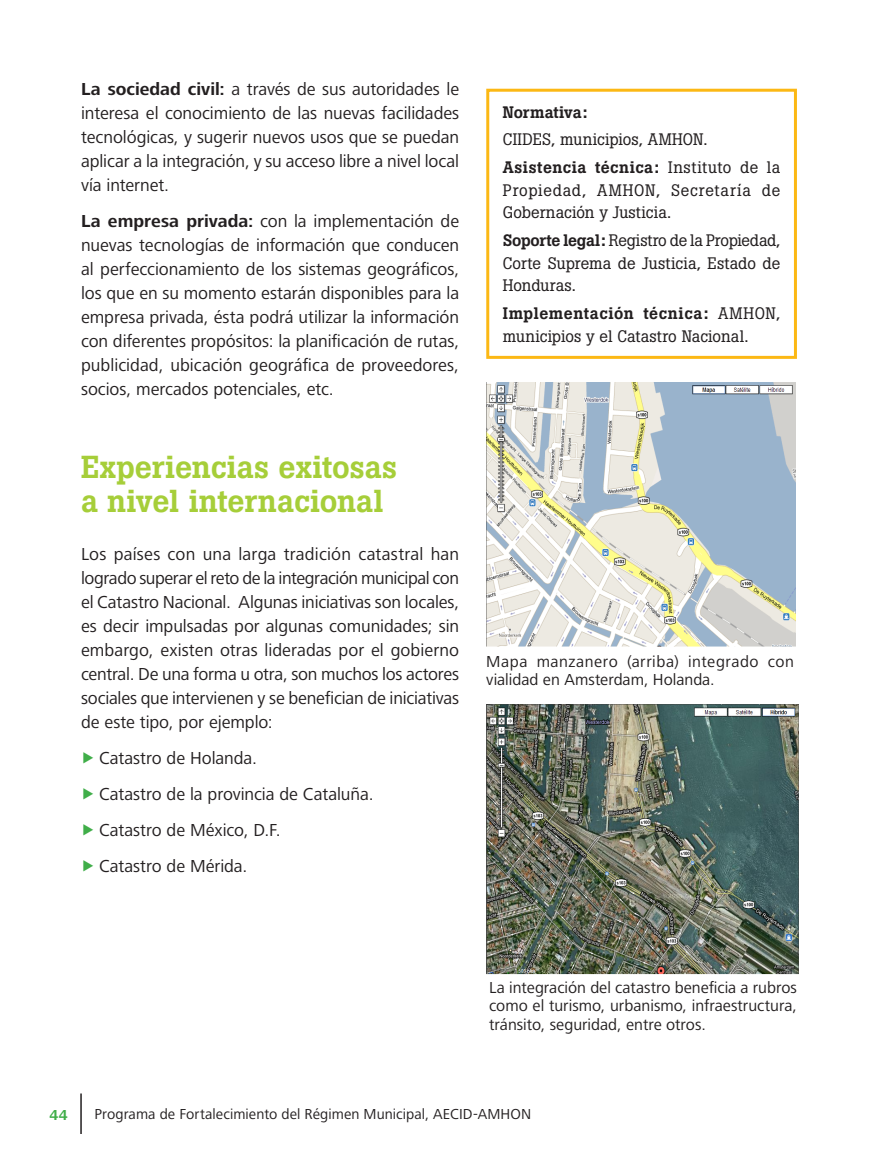
<style>
.page{position:relative;width:878px;height:1161px;background:#fff}
.page>*{position:absolute;margin:0;border:0;box-sizing:border-box;transform-origin:0 0}
.sub-1{font:500 31.5px/34.7px "Boton";color:#a6ce39}
.cuerpo{font:18px/24px "Frutiger Next LT";letter-spacing:-.005em;color:#231f20;text-align:justify}
.incisos-flechas{font:18px "Frutiger Next LT";letter-spacing:-.005em;color:#231f20}
.textos_recuadros{font:16.5px/22.5px "Boton";letter-spacing:.01em;color:#231f20;text-align:justify}
.texto_indicaciones{font:16.5px/18.1px "Frutiger Next LT";color:#231f20;text-align:justify}
.texto_indicaciones-2{font:16.5px/18.1px "Frutiger Next LT";letter-spacing:.025em;color:#231f20}
.textos_recuadros-2{font:500 16.5px "Boton";color:#231f20}
.t1{font:15px "Frutiger Next LT";letter-spacing:.005em;color:#231f20}
.t2{font:700 15px "Frutiger Next LT";color:#40ae49}
.s1{font-weight:700}
.s2{color:#40ae49}
.s3{font-weight:500}
</style>
<div class="page">
<hr style="left:80px;top:1094px;width:2px;height:40px;background:#231f20">
<div style="left:486px;top:89px;width:310px;height:270px;border:3px solid #fcb814"></div>
<img style="left:486px;top:705px;width:312px;height:269px">
<img style="left:486px;top:383px;width:309px;height:264px">
<p class="cuerpo" style="left:81px;top:77px;width:380px"><span class="s1">La sociedad civil:</span> a través de sus autoridades le interesa el conocimiento de las nuevas facilidades tecnológicas, y sugerir nuevos usos que se puedan aplicar a la integración, y su acceso libre a nivel local vía internet.</p>
<p class="cuerpo" style="left:81px;top:209px;width:380px"><span class="s1">La empresa privada:</span> con la implementación de nuevas tecnologías de información que conducen al perfeccionamiento de los sistemas geográficos, los que en su momento estarán disponibles para la empresa privada, ésta podrá utilizar la información con diferentes propósitos: la planificación de rutas, publicidad, ubicación geográfica de proveedores, socios, mercados potenciales, etc.</p>
<p class="sub-1" style="left:81px;top:449px;width:318px">Experiencias exitosas a nivel internacional</p>
<p class="cuerpo" style="left:81px;top:542px;width:380px">Los países con una larga tradición catastral han logrado superar el reto de la integración municipal con el Catastro Nacional. Algunas iniciativas son locales, es decir impulsadas por algunas comunidades; sin embargo, existen otras lideradas por el gobierno central. De una forma u otra, son muchos los actores sociales que intervienen y se benefician de iniciativas de este tipo, por ejemplo:</p>
<p class="incisos-flechas" style="left:81px;top:748px;width:177px"><span class="s2">▶</span> Catastro de Holanda.</p>
<p class="incisos-flechas" style="left:81px;top:784px;width:294px"><span class="s2">▶</span> Catastro de la provincia de Cataluña.</p>
<p class="incisos-flechas" style="left:81px;top:820px;width:201px"><span class="s2">▶</span> Catastro de México, D.F.</p>
<p class="incisos-flechas" style="left:81px;top:856px;width:168px"><span class="s2">▶</span> Catastro de Mérida.</p>
<p class="textos_recuadros-2" style="left:502px;top:102px;width:86px">Normativa:</p>
<p class="textos_recuadros" style="left:502px;top:128px;width:206px">CIIDES, municipios, AMHON.</p>
<p class="textos_recuadros" style="left:502px;top:156px;width:279px"><span class="s3">Asistencia técnica:</span> Instituto de la Propiedad, AMHON, Secretaría de Gobernación y Justicia.</p>
<p class="textos_recuadros" style="left:502px;top:229px;width:279px"><span class="s3">Soporte legal:</span> Registro de la Propiedad, Corte Suprema de Justicia, Estado de Honduras.</p>
<p class="textos_recuadros" style="left:502px;top:302px;width:279px"><span class="s3">Implementación técnica:</span> AMHON, municipios y el Catastro Nacional.</p>
<p class="texto_indicaciones-2" style="left:486px;top:652px;width:309px">Mapa manzanero (arriba) integrado con vialidad en Amsterdam, Holanda.</p>
<p class="texto_indicaciones" style="left:489px;top:979px;width:309px">La integración del catastro beneficia a rubros como el turismo, urbanismo, infraestructura, tránsito, seguridad, entre otros.</p>
<p class="t2" style="left:49px;top:1106px;width:20px">44</p>
<p class="t1" style="left:94px;top:1105px;width:438px">Programa de Fortalecimiento del Régimen Municipal, AECID-AMHON</p>
</div>
